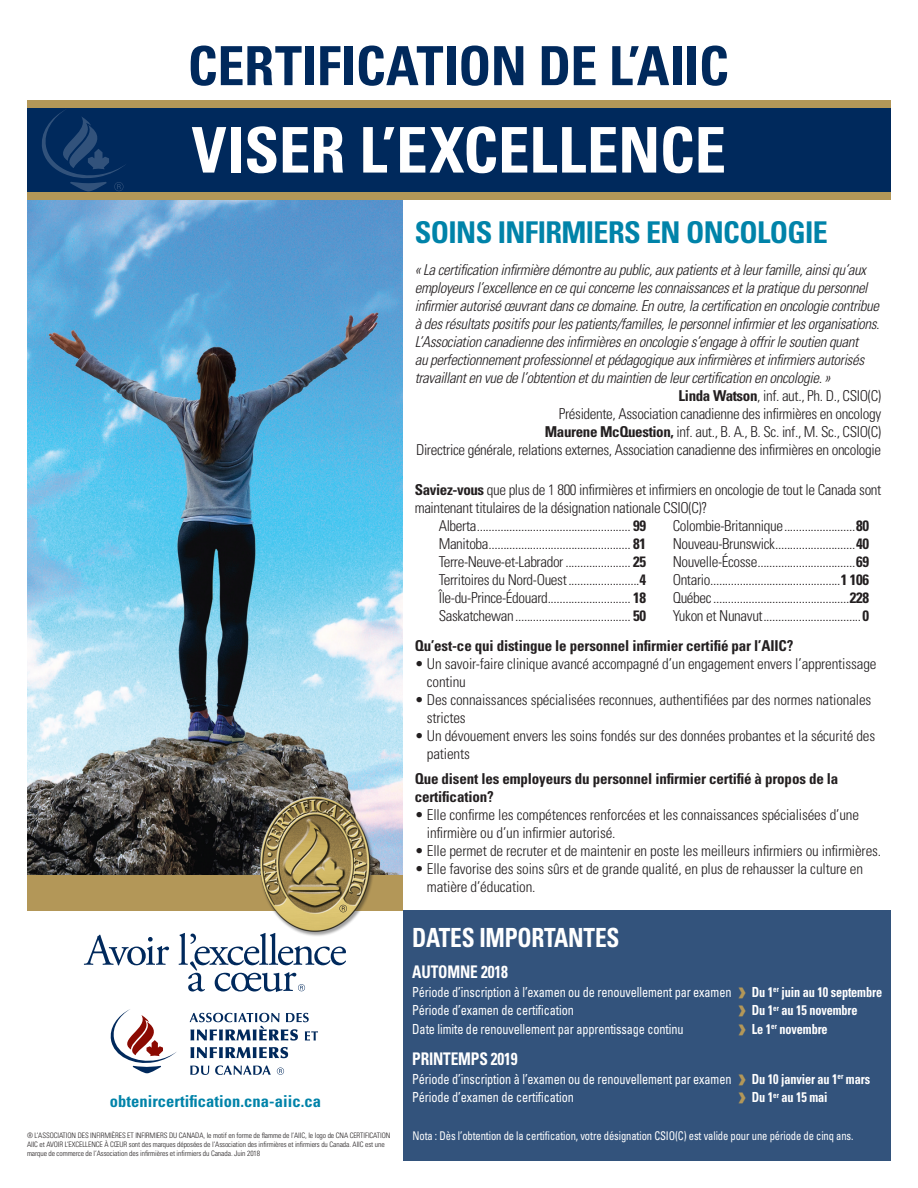
<style>
.page{position:relative;width:918px;height:1188px;background:#fff}
.page>*{position:absolute;margin:0;border:0;box-sizing:border-box;transform-origin:0 0}
.t1{font:700 condensed 63px "Univers LT Std";color:#fff}
.t2{font:700 condensed 54px "Univers LT Std";letter-spacing:-.005em;color:#00295c}
.t3{font:700 condensed 30px "Univers LT Std";letter-spacing:-.02em;color:#0083a9}
.t4{font:700 condensed 26.4px "Univers LT Std";letter-spacing:-.01em;color:#fff;scale:.88 1}
.t5{font:700 condensed 17.4px "Univers LT Std";letter-spacing:-.01em;color:#fff;scale:.88 1}
.t6{font:700 condensed 16.5px "Univers LT Std";letter-spacing:.005em;color:#0083a9}
.t7{font:300 condensed 15px/18px "Univers LT Std";letter-spacing:-.01em;color:#231f20}
.t8{font:italic 300 condensed 15px/18px "Univers LT Std";letter-spacing:-.025em;color:#231f20}
.t9{font:700 condensed 15px/18px "Univers LT Std";letter-spacing:-.01em;color:#231f20}
.t10{font:condensed 13.95px/18.6px "Univers LT Std";letter-spacing:-.01em;color:#fff;scale:.88 1}
.t11{font:700 condensed 13.95px "Univers LT Std";letter-spacing:-.01em;color:#fff;scale:.88 1}
.t12{font:condensed 12px "Univers LT Std";letter-spacing:-.01em;color:#fff;scale:.88 1}
.t13{font:300 condensed 7.5px/9px "Univers LT Std";letter-spacing:-.01em;color:#231f20}
.s1{font-weight:700}
.s2{font-weight:900;font-stretch:normal;font-size:27.75px;color:#b39758}
</style>
<div class="page">
<img style="left:27px;top:200px;width:376px;height:675px">
<div style="left:27px;top:875px;width:376px;height:35px;background:#b39758"></div>
<img style="left:253px;top:784px;width:123px;height:149px">
<svg style="left:339px;top:905px;width:8px;height:7px"></svg>
<div style="left:27px;top:108px;width:864px;height:84px;background:#00295c"></div>
<div style="left:27px;top:100px;width:864px;height:8px;background:#b39758"></div>
<div style="left:27px;top:192px;width:864px;height:8px;background:#b39758"></div>
<svg style="left:42px;top:110px;width:83px;height:81px"></svg>
<svg style="left:84px;top:933px;width:262px;height:59px"></svg>
<svg style="left:190px;top:1013px;width:128px;height:28px"></svg>
<svg style="left:191px;top:1047px;width:97px;height:11px"></svg>
<svg style="left:190px;top:1066px;width:19px;height:9px"></svg>
<svg style="left:215px;top:1065px;width:56px;height:10px"></svg>
<svg style="left:110px;top:1009px;width:66px;height:64px"></svg>
<svg style="left:277px;top:1068px;width:7px;height:7px"></svg>
<div style="left:403px;top:910px;width:488px;height:251px;background:#33537c"></div>
<h2 class="t2" style="left:188px;top:33px;width:543px">CERTIFICATION DE L’AIIC</h2>
<h1 class="t1" style="left:192px;top:112px;width:536px">VISER L’EXCELLENCE</h1>
<p class="t3" style="left:415px;top:214px;width:415px">SOINS INFIRMIERS EN ONCOLOGIE</p>
<p class="t8" style="left:415px;top:261px;width:466px">« La certification infirmière démontre au public, aux patients et à leur famille, ainsi qu’aux employeurs l’excellence en ce qui concerne les connaissances et la pratique du personnel infirmier autorisé œuvrant dans ce domaine. En outre, la certification en oncologie contribue à des résultats positifs pour les patients/familles, le personnel infirmier et les organisations.<br>L’Association canadienne des infirmières en oncologie s’engage à offrir le soutien quant<br>au perfectionnement professionnel et pédagogique aux infirmières et infirmiers autorisés travaillant en vue de l’obtention et du maintien de leur certification en oncologie. »</p>
<p class="t7" style="left:545px;top:387px;width:338px;text-align:right"><span class="s1">Linda Watson</span>, inf. aut., Ph. D., CSIO(C)<br>Présidente, Association canadienne des infirmières en oncology<br><span class="s1">Maurene McQuestion,</span> inf. aut., B. A., B. Sc. inf., M. Sc., CSIO(C)</p>
<p class="t7" style="left:416px;top:441px;width:467px">Directrice générale, relations externes, Association canadienne des infirmières en oncologie</p>
<p class="t7" style="left:415px;top:481px;width:468px"><span class="s1">Saviez-vous</span> que plus de 1 800 infirmières et infirmiers en oncologie de tout le Canada sont maintenant titulaires de la désignation nationale CSIO(C)?</p>
<p class="t7" style="left:439px;top:517px;width:209px">Alberta.................................................... <span class="s1">99</span></p>
<p class="t7" style="left:673px;top:517px;width:198px">Colombie-Britannique........................<span class="s1">80</span></p>
<p class="t7" style="left:439px;top:535px;width:209px">Manitoba................................................ <span class="s1">81</span></p>
<p class="t7" style="left:673px;top:535px;width:198px">Nouveau-Brunswick...........................<span class="s1">40</span></p>
<p class="t7" style="left:439px;top:553px;width:209px">Terre-Neuve-et-Labrador...................... <span class="s1">25</span></p>
<p class="t7" style="left:673px;top:553px;width:198px">Nouvelle-Écosse.................................<span class="s1">69</span></p>
<p class="t7" style="left:439px;top:571px;width:209px">Territoires du Nord-Ouest........................<span class="s1">4</span></p>
<p class="t7" style="left:673px;top:571px;width:198px">Ontario............................................<span class="s1">1 106</span></p>
<p class="t7" style="left:439px;top:589px;width:209px">Île-du-Prince-Édouard............................ <span class="s1">18</span></p>
<p class="t7" style="left:673px;top:589px;width:198px">Québec..............................................<span class="s1">228</span></p>
<p class="t7" style="left:439px;top:607px;width:209px">Saskatchewan....................................... <span class="s1">50</span></p>
<p class="t7" style="left:673px;top:607px;width:198px">Yukon et Nunavut.................................<span class="s1">0</span></p>
<p class="t9" style="left:415px;top:637px;width:380px">Qu’est-ce qui distingue le personnel infirmier certifié par l’AIIC?</p>
<p class="t7" style="left:427px;top:655px;width:451px;text-indent:-12px">• Un savoir-faire clinique avancé accompagné d’un engagement envers l’apprentissage continu</p>
<p class="t7" style="left:427px;top:691px;width:446px;text-indent:-12px">• Des connaissances spécialisées reconnues, authentifiées par des normes nationales strictes</p>
<p class="t7" style="left:427px;top:727px;width:450px;text-indent:-12px">• Un dévouement envers les soins fondés sur des données probantes et la sécurité des patients</p>
<p class="t9" style="left:415px;top:769px;width:425px">Que disent les employeurs du personnel infirmier certifié à propos de la certification?</p>
<p class="t7" style="left:427px;top:805px;width:434px;text-indent:-12px">• Elle confirme les compétences renforcées et les connaissances spécialisées d’une infirmière ou d’un infirmier autorisé.</p>
<p class="t7" style="left:415px;top:841px;width:468px">• Elle permet de recruter et de maintenir en poste les meilleurs infirmiers ou infirmières.</p>
<p class="t7" style="left:427px;top:859px;width:438px;text-indent:-12px">• Elle favorise des soins sûrs et de grande qualité, en plus de rehausser la culture en matière d’éducation.</p>
<p class="t6" style="left:110px;top:1091px;width:213px">obtenircertification.cna-aiic.ca</p>
<p class="t13" style="left:27px;top:1131px;width:365px">® L’ASSOCIATION DES INFIRMIÈRES ET INFIRMIERS DU CANADA, le motif en forme de flamme de l’AIIC, le logo de CNA CERTIFICATION<br>AIIC et AVOIR L’EXCELLENCE À CŒUR sont des marques déposées de l’Association des infirmières et infirmiers du Canada. AIIC est une marque de commerce de l’Association des infirmières et infirmiers du Canada. Juin 2018</p>
<h3 class="t4" style="left:412px;top:921px;width:237px">DATES IMPORTANTES</h3>
<p class="t5" style="left:412px;top:962px;width:110px">AUTOMNE 2018</p>
<p class="t10" style="left:412px;top:982px;width:535px">Période d’inscription à l’examen ou de renouvellement par examen <span class="s2">›</span> <span class="s1">Du 1</span><sup>er</sup> <span class="s1">juin au 10 septembre<br></span>Période d’examen de certification</p>
<p class="t11" style="left:738px;top:1002px;width:137px"><span class="s2">›</span> Du 1<sup>er</sup> au 15 novembre</p>
<p class="t10" style="left:412px;top:1020px;width:310px">Date limite de renouvellement par apprentissage continu</p>
<p class="t11" style="left:738px;top:1020px;width:103px"><span class="s2">›</span> Le 1<sup>er</sup> novembre</p>
<p class="t5" style="left:412px;top:1048px;width:121px">PRINTEMPS 2019</p>
<p class="t10" style="left:412px;top:1069px;width:522px">Période d’inscription à l’examen ou de renouvellement par examen <span class="s2">›</span> <span class="s1">Du 10 janvier au 1</span><sup>er</sup> <span class="s1">mars<br></span>Période d’examen de certification</p>
<p class="t11" style="left:738px;top:1089px;width:103px"><span class="s2">›</span> Du 1<sup>er</sup> au 15 mai</p>
<p class="t12" style="left:413px;top:1128px;width:503px">Nota : Dès l’obtention de la certification, votre désignation CSIO(C) est valide pour une période de cinq ans.</p>
</div>
